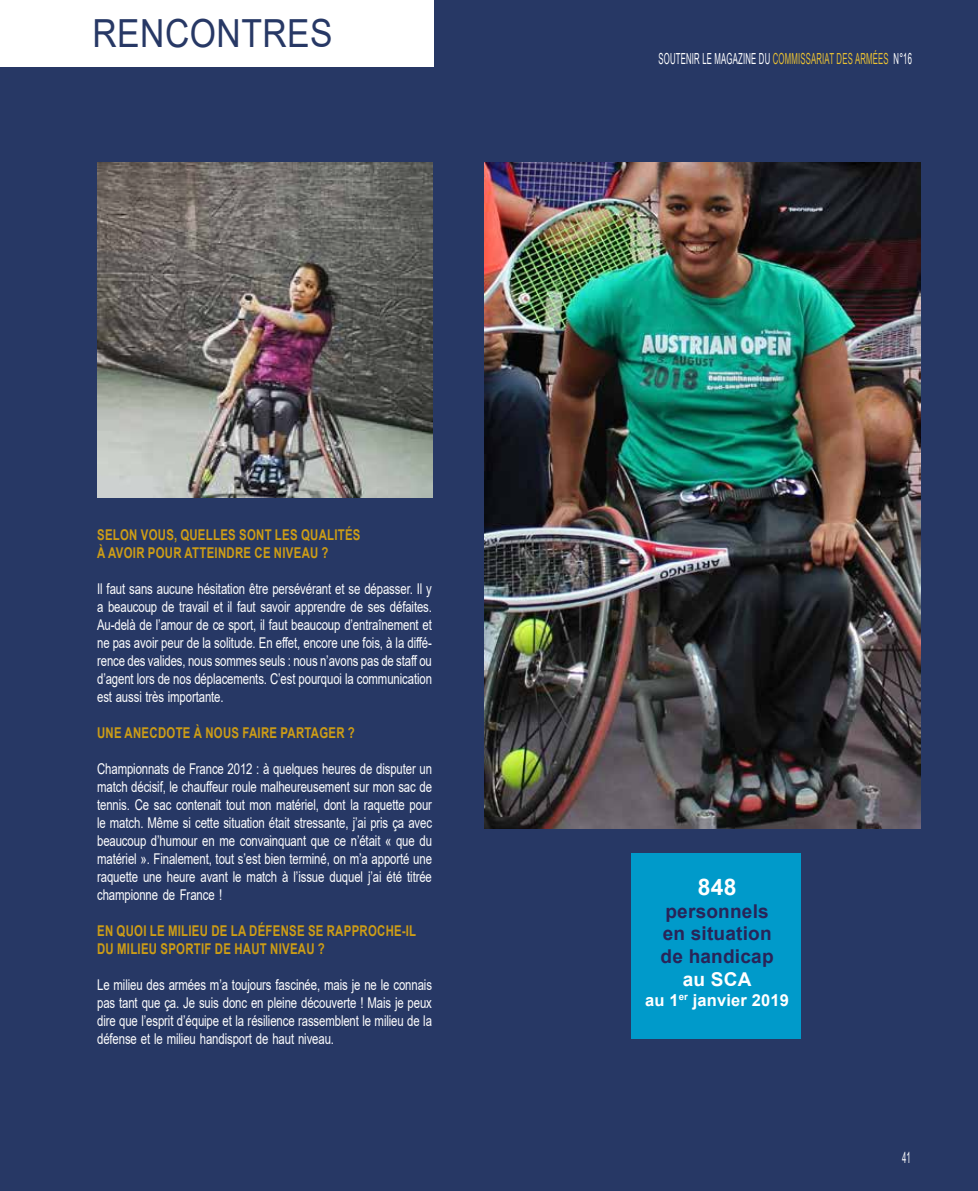
<style>
.page{position:relative;width:978px;height:1191px;background:#273865}
.page>*{position:absolute;margin:0;border:0;box-sizing:border-box;transform-origin:0 0}
.t1{font:38.7px "Arial";letter-spacing:.015em;color:#273865;scale:.87 1}
.t2{font:700 22.8px "Arial";color:#fff}
.t3{font:700 19.05px/22.8px "Arial";letter-spacing:.01em;color:#292458}
.t4{font:700 19.05px "Arial";color:#fff}
.t5{font:700 16.5px "Arial";letter-spacing:.01em;color:#fff}
.t6{font:15.3px "Arial Narrow";letter-spacing:.02em;color:#fff;scale:.62 1}
.t7{font:15.3px "Arial Narrow";letter-spacing:.02em;color:#eac132;scale:.62 1}
.t8{font:14.85px/18px "Arial";letter-spacing:-.01em;color:#fff;text-align:justify;scale:.77 1}
.t9{font:700 14.85px/18px "Arial";letter-spacing:.025em;color:#cd9d16;scale:.77 1}
.s1{color:#273865}
.s2{color:#eac132}
</style>
<div class="page">
<img style="left:485px;top:162px;width:435px;height:666px">
<img style="left:97px;top:162px;width:335px;height:335px">
<div style="left:0;top:0;width:434px;height:66px;background:#fff"></div>
<div style="left:632px;top:853px;width:169px;height:185px;background:#009aca"></div>
<h1 class="t1" style="left:92px;top:7px;width:278px">RENCONTRES</h1>
<p class="t9" style="left:97px;top:526px;width:344px">SELON VOUS, QUELLES SONT LES QUALITÉS<br>À AVOIR POUR ATTEINDRE CE NIVEAU ?</p>
<p class="t8" style="left:97px;top:580px;width:436px">Il faut sans aucune hésitation être persévérant et se dépasser. Il y a beaucoup de travail et il faut savoir apprendre de ses défaites.<br>Au-delà de l’amour de ce sport, il faut beaucoup d’entraînement et ne pas avoir peur de la solitude. En effet, encore une fois, à la diffé&shy;rence des valides, nous sommes seuls : nous n’avons pas de staff ou d’agent lors de nos déplacements. C’est pourquoi la communication est aussi très importante.</p>
<p class="t9" style="left:97px;top:724px;width:336px">UNE ANECDOTE À NOUS FAIRE PARTAGER ?</p>
<p class="t8" style="left:97px;top:760px;width:436px">Championnats de France 2012 : à quelques heures de disputer un match décisif, le chauffeur roule malheureusement sur mon sac de tennis. Ce sac contenait tout mon matériel, dont la raquette pour le match. Même si cette situation était stressante, j’ai pris ça avec beaucoup d’humour en me convainquant que ce n’était « que du matériel ». Finalement, tout s’est bien terminé, on m’a apporté une raquette une heure avant le match à l’issue duquel j’ai été titrée championne de France !</p>
<p class="t9" style="left:97px;top:922px;width:416px">EN QUOI LE MILIEU DE LA DÉFENSE SE RAPPROCHE-IL<br>DU MILIEU SPORTIF DE HAUT NIVEAU ?</p>
<p class="t8" style="left:97px;top:976px;width:436px">Le milieu des armées m’a toujours fascinée, mais je ne le connais pas tant que ça. Je suis donc en pleine découverte ! Mais je peux dire que l’esprit d’équipe et la résilience rassemblent le milieu de la défense et le milieu handisport de haut niveau.</p>
<p class="t7" style="left:661px;top:47px;width:373px"><span class="s1">SOUTENIR LE MAGAZINE DU</span> COMMISSARIAT DES ARMÉES</p>
<p class="t6" style="left:658px;top:47px;width:411px">SOUTENIR LE MAGAZINE DU <span class="s2">COMMISSARIAT DES ARMÉES</span> N°16</p>
<h2 class="t2" style="left:698px;top:870px;width:40px">848</h2>
<p class="t3" style="left:661px;top:899px;width:115px">personnels en situation de handicap</p>
<p class="t4" style="left:683px;top:966px;width:70px">au SCA</p>
<p class="t5" style="left:645px;top:988px;width:146px">au 1<sup>er</sup> janvier 2019</p>
<p class="t6" style="left:902px;top:1145px;width:16px">41</p>
</div>
